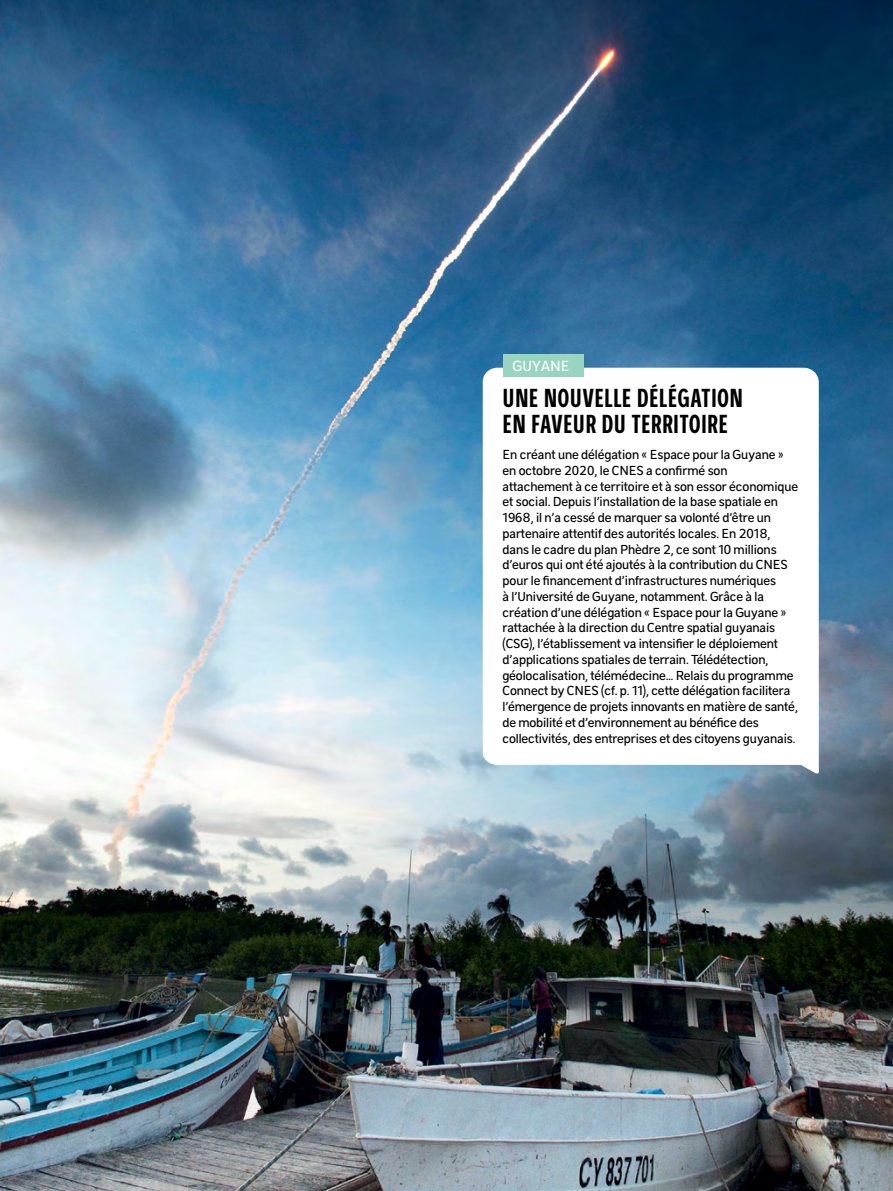
<style>
.page{position:relative;width:893px;height:1191px;background:#fff}
.page>*{position:absolute;margin:0;border:0;box-sizing:border-box;transform-origin:0 0}
.t1{font:700 28px/26.2px "CNES Condensed";letter-spacing:.01em;color:#000}
.t2{font:15.75px "CNES Sans";letter-spacing:.01em;color:#fff}
.t3{font:14px/15.8px "CNES Sans";letter-spacing:-.005em;color:#000}
</style>
<div class="page">
<img style="left:0;top:0;width:893px;height:1191px">
<svg style="left:483px;top:368px;width:336px;height:407px"></svg>
<div style="left:503px;top:354px;width:80px;height:22px;background:#99d4c0"></div>
<p class="t2" style="left:513px;top:357px;width:59px">GUYANE</p>
<h1 class="t1" style="left:503px;top:383px;width:242px">UNE NOUVELLE DÉLÉGATION<br>EN FAVEUR DU TERRITOIRE</h1>
<p class="t3" style="left:503px;top:446px;width:297px">En créant une délégation « Espace pour la Guyane » en octobre 2020, le CNES a confirmé son attachement à ce territoire et à son essor économique et social. Depuis l’installation de la base spatiale en 1968, il n’a cessé de marquer sa volonté d’être un partenaire attentif des autorités locales. En 2018, dans le cadre du plan Phèdre 2, ce sont 10 millions d’euros qui ont été ajoutés à la contribution du CNES pour le financement d’infrastructures numériques<br>à l’Université de Guyane, notamment. Grâce à la création d’une délégation « Espace pour la Guyane » rattachée à la direction du Centre spatial guyanais (CSG), l’établissement va intensifier le déploiement d’applications spatiales de terrain. Télédétection, géolocalisation, télémédecine… Relais du programme Connect by CNES (cf. p. 11), cette délégation facilitera l’émergence de projets innovants en matière de santé, de mobilité et d’environnement au bénéfice des collectivités, des entreprises et des citoyens guyanais.</p>
</div>
